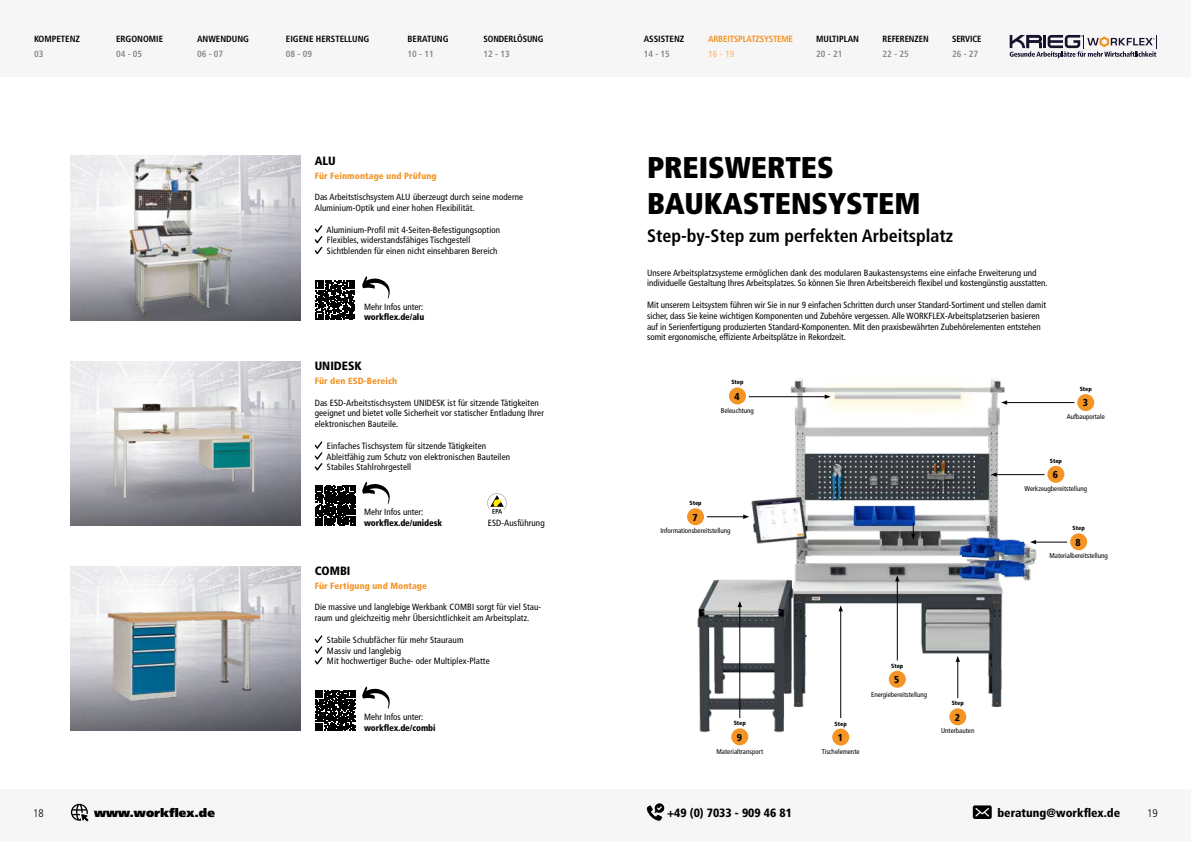
<style>
.page{position:relative;width:1191px;height:842px;background:#fff}
.page>*{position:absolute;margin:0;border:0;box-sizing:border-box;transform-origin:0 0}
.t1{font:900 condensed 30px/36px "Frutiger LT Pro";color:#000}
.t2{font:700 condensed 18px "Frutiger LT Pro";color:#000}
.t3{font:900 condensed 12px "Frutiger LT Pro";color:#000}
.t4{font:900 12px "Frutiger LT Pro";color:#000}
.t5{font:300 condensed 11px "Frutiger LT Pro";color:#000}
.t6{font:900 condensed 10px "Frutiger LT Pro";color:#000}
.t7{font:condensed 9px/10.8px "Frutiger LT Pro";letter-spacing:.01em;color:#000}
.t8{font:700 condensed 9px "Frutiger LT Pro";color:#000}
.t9{font:900 condensed 9px "Frutiger LT Pro";letter-spacing:.01em;color:#f39325}
.t10{font:900 condensed 9px "Frutiger LT Pro";letter-spacing:-.01em;color:#000}
.t11{font:700 condensed 9px "Frutiger LT Pro";color:#878787}
.t12{font:700 condensed 9px "Frutiger LT Pro";letter-spacing:-.02em;color:#f39325}
.t13{font:700 condensed 9px "Frutiger LT Pro";color:#fac182}
.t14{font:condensed 7px "Frutiger LT Pro";color:#000}
.t15{font:900 condensed 6px "Frutiger LT Pro";color:#000}
</style>
<div class="page">
<div style="left:0;top:789px;width:1191px;height:53px;background:#f6f6f6"></div>
<div style="left:0;top:0;width:1191px;height:77px;background:#f6f6f6"></div>
<svg style="left:1009px;top:35px;width:148px;height:23px"></svg>
<svg style="left:71px;top:804px;width:18px;height:17px"></svg>
<img style="left:687px;top:378px;width:372px;height:368px">
<hr style="left:1005px;top:402px;width:69px;height:1px;background:#000">
<svg style="left:1001px;top:400px;width:6px;height:5px"></svg>
<hr style="left:995px;top:474px;width:49px;height:1px;background:#000">
<svg style="left:990px;top:472px;width:6px;height:5px"></svg>
<hr style="left:1034px;top:542px;width:33px;height:1px;background:#000">
<svg style="left:1030px;top:540px;width:6px;height:4px"></svg>
<hr style="left:897px;top:580px;width:1px;height:80px;background:#000">
<svg style="left:895px;top:575px;width:4px;height:6px"></svg>
<hr style="left:840px;top:610px;width:1px;height:108px;background:#000">
<svg style="left:838px;top:605px;width:5px;height:6px"></svg>
<hr style="left:957px;top:660px;width:1px;height:38px;background:#000">
<svg style="left:955px;top:656px;width:5px;height:6px"></svg>
<hr style="left:707px;top:517px;width:38px;height:1px;background:#000">
<svg style="left:743px;top:515px;width:6px;height:4px"></svg>
<hr style="left:749px;top:396px;width:77px;height:1px;background:#000">
<svg style="left:824px;top:394px;width:6px;height:5px"></svg>
<svg style="left:911px;top:523px;width:4px;height:17px"></svg>
<hr style="left:739px;top:605px;width:1px;height:113px;background:#000">
<svg style="left:737px;top:601px;width:5px;height:6px"></svg>
<div style="left:729px;top:387px;width:17px;height:17px;background:#f39424;border-radius:50%"></div>
<div style="left:1077px;top:394px;width:17px;height:17px;background:#f39424;border-radius:50%"></div>
<div style="left:687px;top:508px;width:17px;height:17px;background:#f39424;border-radius:50%"></div>
<div style="left:832px;top:729px;width:17px;height:17px;background:#f39424;border-radius:50%"></div>
<div style="left:949px;top:708px;width:17px;height:17px;background:#f39424;border-radius:50%"></div>
<div style="left:888px;top:671px;width:17px;height:17px;background:#f39424;border-radius:50%"></div>
<div style="left:1070px;top:533px;width:17px;height:17px;background:#f39424;border-radius:50%"></div>
<div style="left:1047px;top:466px;width:17px;height:17px;background:#f39424;border-radius:50%"></div>
<div style="left:731px;top:728px;width:17px;height:17px;background:#f39424;border-radius:50%"></div>
<svg style="left:972px;top:805px;width:19px;height:14px"></svg>
<svg style="left:647px;top:803px;width:17px;height:18px"></svg>
<img style="left:71px;top:568px;width:229px;height:162px">
<svg style="left:315px;top:635px;width:7px;height:29px"></svg>
<svg style="left:315px;top:690px;width:40px;height:40px;background:#232323"></svg>
<svg style="left:362px;top:686px;width:28px;height:23px"></svg>
<img style="left:71px;top:361px;width:229px;height:98px">
<svg style="left:71px;top:459px;width:229px;height:67px;background:#7b7c84"></svg>
<img style="left:105px;top:382px;width:159px;height:121px">
<svg style="left:315px;top:441px;width:7px;height:29px"></svg>
<svg style="left:487px;top:493px;width:19px;height:21px"></svg>
<svg style="left:315px;top:485px;width:40px;height:41px;background:#212121"></svg>
<svg style="left:362px;top:481px;width:28px;height:23px"></svg>
<img style="left:71px;top:156px;width:229px;height:101px">
<svg style="left:71px;top:257px;width:229px;height:63px;background:#8e8e96"></svg>
<img style="left:121px;top:156px;width:140px;height:164px">
<svg style="left:315px;top:225px;width:7px;height:29px"></svg>
<svg style="left:316px;top:280px;width:39px;height:40px"></svg>
<svg style="left:362px;top:276px;width:28px;height:23px"></svg>
<p class="t8" style="left:34px;top:34px;width:47px">KOMPETENZ</p>
<p class="t11" style="left:34px;top:49px;width:11px">03</p>
<p class="t8" style="left:116px;top:33px;width:49px">ERGONOMIE</p>
<p class="t11" style="left:116px;top:48px;width:28px">04 - 05</p>
<p class="t8" style="left:197px;top:33px;width:53px">ANWENDUNG</p>
<p class="t11" style="left:197px;top:48px;width:28px">06 - 07</p>
<p class="t8" style="left:286px;top:33px;width:85px">EIGENE HERSTELLUNG</p>
<p class="t11" style="left:286px;top:48px;width:28px">08 - 09</p>
<p class="t8" style="left:407px;top:33px;width:43px">BERATUNG</p>
<p class="t11" style="left:407px;top:48px;width:28px">10 - 11</p>
<p class="t8" style="left:483px;top:33px;width:61px">SONDERLÖSUNG</p>
<p class="t11" style="left:483px;top:48px;width:28px">12 - 13</p>
<h3 class="t3" style="left:315px;top:154px;width:23px">ALU</h3>
<p class="t9" style="left:315px;top:170px;width:123px">Für Feinmontage und Prüfung</p>
<p class="t7" style="left:315px;top:192px;width:210px">Das Arbeitstischsystem ALU überzeugt durch seine moderne<br>Aluminium-Optik und einer hohen Flexibilität.</p>
<p class="t7" style="left:326px;top:224px;width:175px">Aluminium-Profil mit 4-Seiten-Befestigungsoption<br>Flexibles, widerstandsfähiges Tischgestell<br>Sichtblenden für einen nicht einsehbaren Bereich</p>
<p class="t7" style="left:364px;top:301px;width:61px">Mehr Infos unter:</p>
<p class="t10" style="left:364px;top:312px;width:62px">workflex.de/alu</p>
<h3 class="t3" style="left:315px;top:359px;width:49px">UNIDESK</h3>
<p class="t9" style="left:315px;top:375px;width:84px">Für den ESD-Bereich</p>
<p class="t7" style="left:315px;top:397px;width:231px">Das ESD-Arbeitstischsystem UNIDESK ist für sitzende Tätigkeiten geeignet und bietet volle Sicherheit vor statischer Entladung Ihrer elektronischen Bauteile.</p>
<p class="t7" style="left:326px;top:440px;width:185px">Einfaches Tischsystem für sitzende Tätigkeiten<br>Ableitfähig zum Schutz von elektronischen Bauteilen<br>Stabiles Stahlrohrgestell</p>
<p class="t7" style="left:364px;top:507px;width:61px">Mehr Infos unter:</p>
<p class="t10" style="left:364px;top:517px;width:79px">workflex.de/unidesk</p>
<p class="t7" style="left:488px;top:517px;width:58px">ESD-Ausführung</p>
<h3 class="t3" style="left:315px;top:564px;width:37px">COMBI</h3>
<p class="t9" style="left:315px;top:580px;width:114px">Für Fertigung und Montage</p>
<p class="t7" style="left:315px;top:602px;width:228px">Die massive und langlebige Werkbank COMBI sorgt für viel Stau&shy;raum und gleichzeitig mehr Übersichtlichkeit am Arbeitsplatz.</p>
<p class="t7" style="left:327px;top:634px;width:164px">Stabile Schubfächer für mehr Stauraum<br>Massiv und langlebig<br>Mit hochwertiger Buche- oder Multiplex-Platte</p>
<p class="t7" style="left:364px;top:711px;width:61px">Mehr Infos unter:</p>
<p class="t10" style="left:364px;top:722px;width:73px">workflex.de/combi</p>
<p class="t8" style="left:643px;top:33px;width:42px">ASSISTENZ</p>
<p class="t11" style="left:643px;top:48px;width:28px">14 - 15</p>
<p class="t12" style="left:708px;top:33px;width:86px">ARBEITSPLATZSYSTEME</p>
<p class="t13" style="left:708px;top:48px;width:28px">16 - 19</p>
<p class="t8" style="left:816px;top:33px;width:44px">MULTIPLAN</p>
<p class="t11" style="left:816px;top:48px;width:28px">20 - 21</p>
<p class="t8" style="left:882px;top:33px;width:48px">REFERENZEN</p>
<p class="t11" style="left:882px;top:48px;width:28px">22 - 25</p>
<p class="t8" style="left:952px;top:33px;width:31px">SERVICE</p>
<p class="t11" style="left:952px;top:48px;width:28px">26 - 27</p>
<h1 class="t1" style="left:647px;top:150px;width:275px">PREISWERTES<br>BAUKASTENSYSTEM</h1>
<h2 class="t2" style="left:647px;top:225px;width:308px">Step-by-Step zum perfekten Arbeitsplatz</h2>
<p class="t7" style="left:647px;top:267px;width:401px">Unsere Arbeitsplatzsysteme ermöglichen dank des modularen Baukastensystems eine einfache Erweiterung und individuelle Gestaltung Ihres Arbeitsplatzes. So können Sie Ihren Arbeitsbereich flexibel und kostengünstig ausstatten.</p>
<p class="t7" style="left:647px;top:299px;width:400px">Mit unserem Leitsystem führen wir Sie in nur 9 einfachen Schritten durch unser Standard-Sortiment und stellen damit sicher, dass Sie keine wichtigen Komponenten und Zubehöre vergessen. Alle WORKFLEX-Arbeitsplatzserien basieren auf in Serienfertigung produzierten Standard-Komponenten. Mit den praxisbewährten Zubehörelementen entstehen somit ergonomische, effiziente Arbeitsplätze in Rekordzeit.</p>
<p class="t15" style="left:731px;top:379px;width:14px">Step</p>
<p class="t6" style="left:734px;top:390px;width:7px">4</p>
<p class="t14" style="left:721px;top:406px;width:35px">Beleuchtung</p>
<p class="t15" style="left:1079px;top:385px;width:14px">Step</p>
<p class="t6" style="left:1082px;top:397px;width:7px">3</p>
<p class="t14" style="left:1066px;top:413px;width:40px">Aufbauportale</p>
<p class="t15" style="left:1049px;top:457px;width:14px">Step</p>
<p class="t15" style="left:689px;top:500px;width:14px">Step</p>
<p class="t6" style="left:692px;top:511px;width:7px">7</p>
<p class="t14" style="left:660px;top:527px;width:71px">Informationsbereitstellung</p>
<p class="t15" style="left:733px;top:720px;width:14px">Step</p>
<p class="t6" style="left:737px;top:731px;width:7px">9</p>
<p class="t14" style="left:716px;top:747px;width:48px">Materialtransport</p>
<p class="t15" style="left:834px;top:720px;width:14px">Step</p>
<p class="t14" style="left:822px;top:747px;width:39px">Tischelemente</p>
<p class="t6" style="left:837px;top:731px;width:7px">1</p>
<p class="t15" style="left:891px;top:662px;width:14px">Step</p>
<p class="t6" style="left:894px;top:673px;width:7px">5</p>
<p class="t14" style="left:871px;top:690px;width:58px">Energiebereitstellung</p>
<p class="t15" style="left:951px;top:700px;width:14px">Step</p>
<p class="t6" style="left:954px;top:711px;width:7px">2</p>
<p class="t14" style="left:941px;top:727px;width:35px">Unterbauten</p>
<p class="t6" style="left:1052px;top:469px;width:7px">6</p>
<p class="t14" style="left:1024px;top:484px;width:64px">Werkzeugbereitstellung</p>
<p class="t15" style="left:1072px;top:525px;width:14px">Step</p>
<p class="t6" style="left:1075px;top:536px;width:7px">8</p>
<p class="t14" style="left:1049px;top:552px;width:60px">Materialbereitstellung</p>
<h3 class="t3" style="left:667px;top:805px;width:126px">+49 (0) 7033 - 909 46 81</h3>
<h3 class="t3" style="left:997px;top:805px;width:124px">beratung@workflex.de</h3>
<p class="t5" style="left:33px;top:807px;width:12px">18</p>
<h3 class="t4" style="left:94px;top:805px;width:122px">www.workflex.de</h3>
<p class="t5" style="left:1147px;top:807px;width:12px">19</p>
</div>
